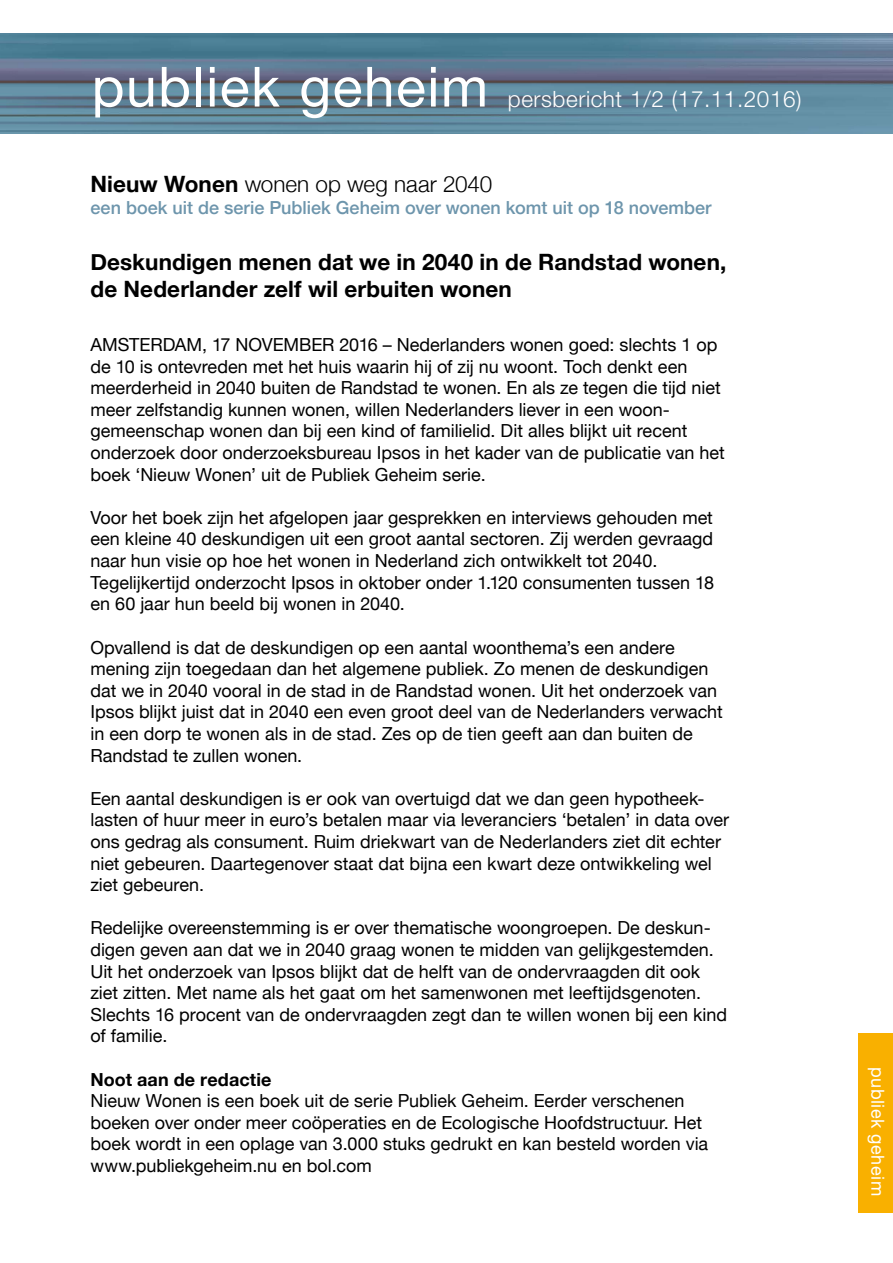
<style>
.page{position:relative;width:893px;height:1263px;background:#fff}
.page>*{position:absolute;margin:0;border:0;box-sizing:border-box;transform-origin:0 0}
.t1{font:55.5px "Helvetica Neue LT";letter-spacing:.025em;color:#fff}
.t2{font:700 22.5px/27px "Helvetica Neue";letter-spacing:.005em;color:#000}
.t3{font:300 22.5px "Helvetica Neue";color:#000}
.t4{font:300 22.5px "Helvetica Neue LT";letter-spacing:.025em;color:#fff}
.t5{font:18px/21.6px "Helvetica Neue";color:#000}
.t6{font:500 18px "Helvetica Neue";color:#6d95ac}
.t7{font:700 18px "Helvetica Neue";letter-spacing:.005em;color:#000}
.t8{font:18px "Helvetica Neue LT";letter-spacing:.025em;color:#fff}
.s1{font-weight:700}
</style>
<div class="page">
<img style="left:0;top:33px;width:893px;height:101px">
<div style="left:859px;top:1033px;width:34px;height:180px;background:#f9b000"></div>
<h1 class="t1" style="left:92px;top:54px;width:398px">publiek geheim</h1>
<p class="t4" style="left:508px;top:85px;width:295px">persbericht 1/2 (17.11.2016)</p>
<p class="t3" style="left:90px;top:166px;width:403px"><span class="s1">Nieuw Wonen</span> wonen op weg naar 2040</p>
<p class="t6" style="left:90px;top:193px;width:623px">een boek uit de serie Publiek Geheim over wonen komt uit op 18 november</p>
<p class="t2" style="left:90px;top:249px;width:637px">Deskundigen menen dat we in 2040 in de Randstad wonen, de Nederlander zelf wil erbuiten wonen</p>
<p class="t5" style="left:90px;top:335px;width:636px">AMSTERDAM, 17 NOVEMBER 2016 – Nederlanders wonen goed: slechts 1 op de 10 is ontevreden met het huis waarin hij of zij nu woont. Toch denkt een meerderheid in 2040 buiten de Randstad te wonen. En als ze tegen die tijd niet meer zelfstandig kunnen wonen, willen Nederlanders liever in een woon&shy;gemeenschap wonen dan bij een kind of familielid. Dit alles blijkt uit recent onderzoek door onderzoeksbureau Ipsos in het kader van de publicatie van het boek ‘Nieuw Wonen’ uit de Publiek Geheim serie.</p>
<p class="t5" style="left:90px;top:508px;width:625px">Voor het boek zijn het afgelopen jaar gesprekken en interviews gehouden met een kleine 40 deskundigen uit een groot aantal sectoren. Zij werden gevraagd naar hun visie op hoe het wonen in Nederland zich ontwikkelt tot 2040.<br>Tegelijkertijd onderzocht Ipsos in oktober onder 1.120 consumenten tussen 18 en 60 jaar hun beeld bij wonen in 2040.</p>
<p class="t5" style="left:90px;top:637px;width:634px">Opvallend is dat de deskundigen op een aantal woonthema’s een andere mening zijn toegedaan dan het algemene publiek. Zo menen de deskundigen dat we in 2040 vooral in de stad in de Randstad wonen. Uit het onderzoek van Ipsos blijkt juist dat in 2040 een even groot deel van de Nederlanders verwacht in een dorp te wonen als in de stad. Zes op de tien geeft aan dan buiten de Randstad te zullen wonen.</p>
<p class="t5" style="left:90px;top:788px;width:640px">Een aantal deskundigen is er ook van overtuigd dat we dan geen hypotheek&shy;lasten of huur meer in euro’s betalen maar via leveranciers ‘betalen’ in data over ons gedrag als consument. Ruim driekwart van de Nederlanders ziet dit echter niet gebeuren. Daartegenover staat dat bijna een kwart deze ontwikkeling wel ziet gebeuren.</p>
<p class="t5" style="left:90px;top:918px;width:638px">Redelijke overeenstemming is er over thematische woongroepen. De deskun&shy;digen geven aan dat we in 2040 graag wonen te midden van gelijkgestemden.<br>Uit het onderzoek van Ipsos blijkt dat de helft van de ondervraagden dit ook ziet zitten. Met name als het gaat om het samenwonen met leeftijdsgenoten.<br>Slechts 16 procent van de ondervraagden zegt dan te willen wonen bij een kind of familie.</p>
<p class="t7" style="left:90px;top:1065px;width:183px">Noot aan de redactie</p>
<p class="t5" style="left:90px;top:1091px;width:619px">Nieuw Wonen is een boek uit de serie Publiek Geheim. Eerder verschenen boeken over onder meer coöperaties en de Ecologische Hoofdstructuur. Het boek wordt in een oplage van 3.000 stuks gedrukt en kan besteld worden via www.publiekgeheim.nu en bol.com</p>
<p class="t8" style="left:889px;top:1067px;width:130px;rotate:90deg">publiek geheim</p>
</div>
